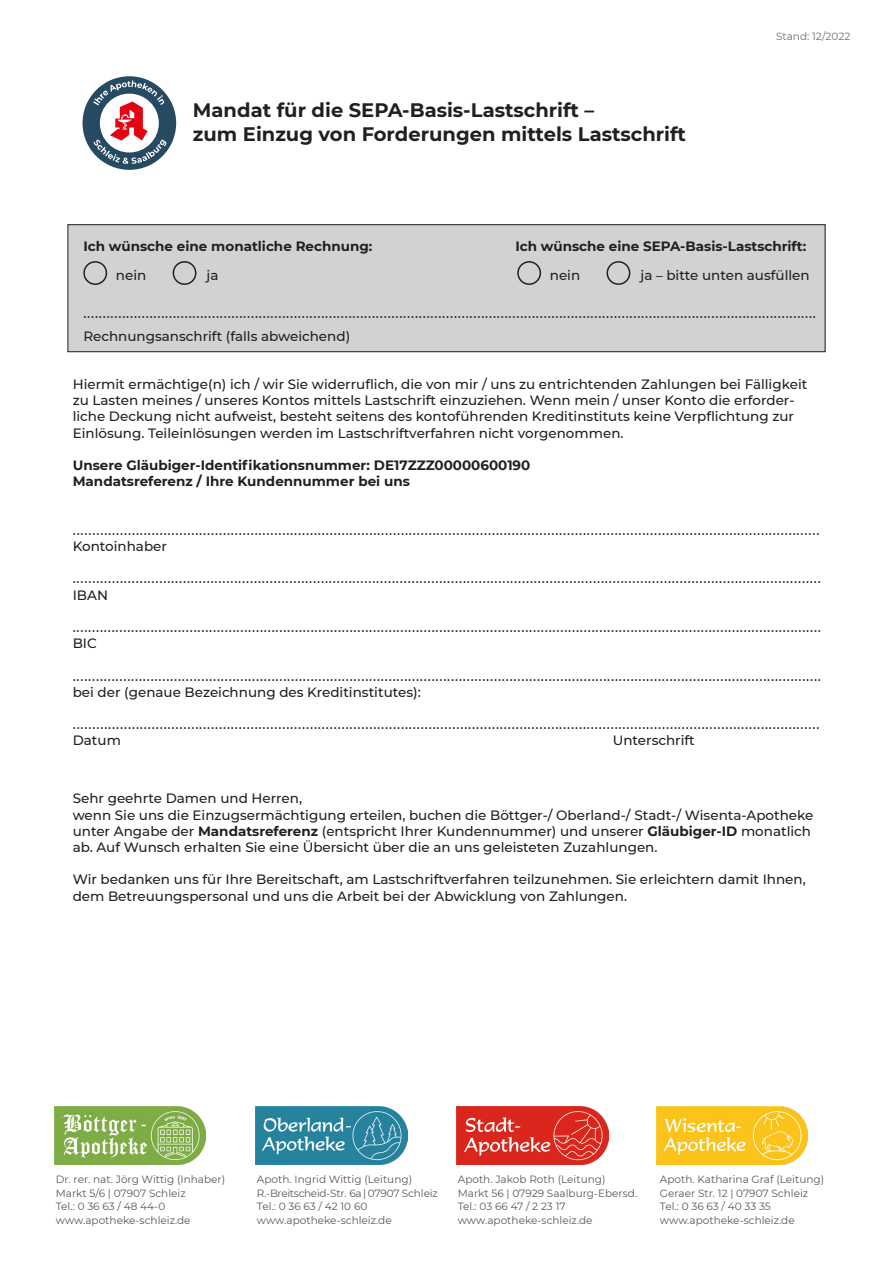
<style>
.page{position:relative;width:893px;height:1263px;background:#fff}
.page>*{position:absolute;margin:0;border:0;box-sizing:border-box;transform-origin:0 0}
.t1{font:700 19.5px "Montserrat";color:#231f20}
.t2{font:500 13.5px/16.2px "Montserrat";color:#231f20}
.t3{font:700 13.5px "Montserrat";color:#231f20}
.t4{font:10.5px/13.5px "Montserrat";color:#57585a}
.t5{font:10.5px "Montserrat";color:#6c6d70}
.s1{font-weight:700}
</style>
<div class="page">
<img style="left:54px;top:1106px;width:152px;height:59px">
<img style="left:256px;top:1106px;width:151px;height:59px">
<img style="left:457px;top:1106px;width:151px;height:58px">
<img style="left:657px;top:1106px;width:151px;height:58px">
<svg style="left:83px;top:76px;width:93px;height:94px"></svg>
<div style="left:68px;top:225px;width:757px;height:127px;background:#d1d2d4"></div>
<div style="left:68px;top:224px;width:757px;height:128px;border:1px solid #231f20"></div>
<div style="left:517px;top:261px;width:24px;height:24px;border:2px solid #231f20;border-radius:50%"></div>
<div style="left:83px;top:261px;width:24px;height:24px;border:2px solid #231f20;border-radius:50%"></div>
<div style="left:607px;top:261px;width:23px;height:24px;border:2px solid #231f20;border-radius:50%"></div>
<div style="left:173px;top:261px;width:23px;height:24px;border:2px solid #231f20;border-radius:50%"></div>
<p class="t1" style="left:193px;top:96px;width:403px">Mandat für die SEPA-Basis-Lastschrift –</p>
<p class="t1" style="left:193px;top:120px;width:495px">zum Einzug von Forderungen mittels Lastschrift</p>
<p class="t5" style="left:776px;top:29px;width:76px">Stand: 12/2022</p>
<p class="t3" style="left:83px;top:236px;width:291px">Ich wünsche eine monatliche Rechnung:</p>
<p class="t3" style="left:515px;top:236px;width:292px">Ich wünsche eine SEPA-Basis-Lastschrift:</p>
<p class="t2" style="left:116px;top:266px;width:32px">nein</p>
<p class="t2" style="left:207px;top:266px;width:13px">ja</p>
<p class="t2" style="left:550px;top:266px;width:32px">nein</p>
<p class="t2" style="left:640px;top:266px;width:171px">ja – bitte unten ausfüllen</p>
<p class="t2" style="left:83px;top:305px;width:734px">............................................................................................................................................................................................</p>
<p class="t2" style="left:83px;top:327px;width:268px">Rechnungsanschrift (falls abweichend)</p>
<p class="t2" style="left:73px;top:375px;width:736px">Hiermit ermächtige(n) ich / wir Sie widerruflich, die von mir / uns zu entrichtenden Zahlungen bei Fälligkeit zu Lasten meines / unseres Kontos mittels Lastschrift einzuziehen. Wenn mein / unser Konto die erforder&shy;liche Deckung nicht aufweist, besteht seitens des kontoführenden Kreditinstituts keine Verpflichtung zur Einlösung. Teileinlösungen werden im Lastschriftverfahren nicht vorgenommen.</p>
<p class="t3" style="left:73px;top:455px;width:459px">Unsere Gläubiger-Identifikationsnummer: DE17ZZZ00000600190</p>
<p class="t3" style="left:73px;top:472px;width:339px">Mandatsreferenz / Ihre Kundennummer bei uns</p>
<p class="t2" style="left:73px;top:521px;width:748px">.............................................................................................................................................................................................</p>
<p class="t2" style="left:73px;top:537px;width:96px">Kontoinhaber</p>
<p class="t2" style="left:73px;top:570px;width:750px">..............................................................................................................................................................................................</p>
<p class="t2" style="left:73px;top:586px;width:37px">IBAN</p>
<p class="t2" style="left:73px;top:618px;width:750px">................................................................................................................................................................................................</p>
<p class="t2" style="left:73px;top:635px;width:26px">BIC</p>
<p class="t2" style="left:73px;top:667px;width:750px">................................................................................................................................................................................................</p>
<p class="t2" style="left:73px;top:683px;width:350px">bei der (genaue Bezeichnung des Kreditinstitutes):</p>
<p class="t2" style="left:73px;top:716px;width:748px">.............................................................................................................................................................................................</p>
<p class="t2" style="left:73px;top:732px;width:50px">Datum</p>
<p class="t2" style="left:613px;top:732px;width:84px">Unterschrift</p>
<p class="t2" style="left:73px;top:790px;width:231px">Sehr geehrte Damen und Herren,</p>
<p class="t2" style="left:73px;top:806px;width:742px">wenn Sie uns die Einzugsermächtigung erteilen, buchen die Böttger-/ Oberland-/ Stadt-/ Wisenta-Apotheke unter Angabe der <span class="s1">Mandatsreferenz</span> (entspricht Ihrer Kundennummer) und unserer <span class="s1">Gläubiger-ID</span> monatlich ab. Auf Wunsch erhalten Sie eine Übersicht über die an uns geleisteten Zuzahlungen.</p>
<p class="t2" style="left:73px;top:871px;width:735px">Wir bedanken uns für Ihre Bereitschaft, am Lastschriftverfahren teilzunehmen. Sie erleichtern damit Ihnen, dem Betreuungspersonal und uns die Arbeit bei der Abwicklung von Zahlungen.</p>
<p class="t4" style="left:257px;top:1172px;width:183px">Apoth. Ingrid Wittig (Leitung)<br>R.-Breitscheid-Str. 6a | 07907 Schleiz<br>Tel.: 0 36 63 / 42 10 60 www.apotheke-schleiz.de</p>
<p class="t4" style="left:660px;top:1172px;width:166px">Apoth. Katharina Graf (Leitung)<br>Geraer Str. 12 | 07907 Schleiz<br>Tel.: 0 36 63 / 40 33 35 www.apotheke-schleiz.de</p>
<p class="t4" style="left:56px;top:1172px;width:171px">Dr. rer. nat. Jörg Wittig (Inhaber)<br>Markt 5/6 | 07907 Schleiz<br>Tel.: 0 36 63 / 48 44-0 www.apotheke-schleiz.de</p>
<p class="t4" style="left:458px;top:1172px;width:181px">Apoth. Jakob Roth (Leitung)<br>Markt 56 | 07929 Saalburg-Ebersd.<br>Tel.: 03 66 47 / 2 23 17 www.apotheke-schleiz.de</p>
</div>
